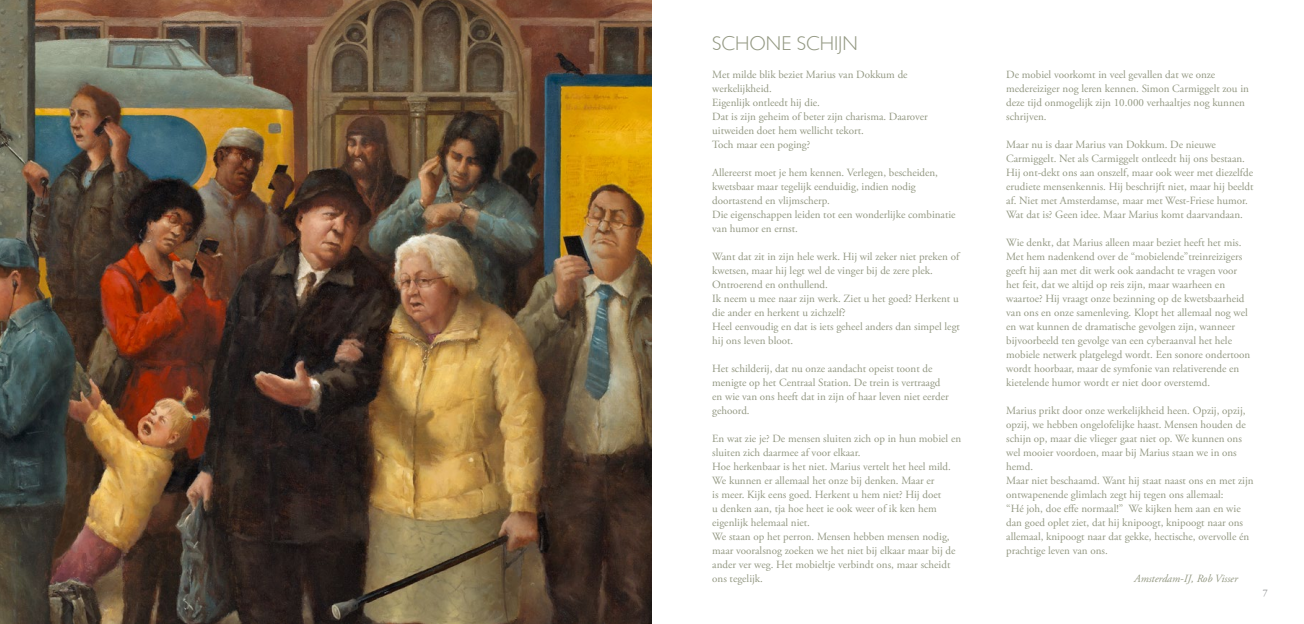
<style>
.page{position:relative;width:1304px;height:624px;background:#fff}
.page>*{position:absolute;margin:0;border:0;box-sizing:border-box;transform-origin:0 0}
.t1{font:300 20px "Gill Sans";color:#939882}
.t2{font:11px/14px "Adobe Garamond Pro";color:#939882}
.t3{font:italic 11px "Adobe Garamond Pro";color:#939882}
.t4{font:10px "Adobe Garamond Pro";color:#87888a}
</style>
<div class="page">
<img style="left:0;top:0;width:652px;height:624px">
<h1 class="t1" style="left:712px;top:32px;width:147px">SCHONE SCHIJN</h1>
<p class="t2" style="left:712px;top:68px;width:217px">Met milde blik beziet Marius van Dokkum de werkelijkheid.<br>Eigenlijk ontleedt hij die.<br>Dat is zijn geheim of beter zijn charisma. Daarover uitweiden doet hem wellicht tekort.<br>Toch maar een poging?</p>
<p class="t2" style="left:712px;top:166px;width:245px">Allereerst moet je hem kennen. Verlegen, bescheiden, kwetsbaar maar tegelijk eenduidig, indien nodig doortastend en vlijmscherp.<br>Die eigenschappen leiden tot een wonderlijke combinatie van humor en ernst.</p>
<p class="t2" style="left:712px;top:250px;width:249px">Want dat zit in zijn hele werk. Hij wil zeker niet preken of kwetsen, maar hij legt wel de vinger bij de zere plek.<br>Ontroerend en onthullend.<br>Ik neem u mee naar zijn werk. Ziet u het goed? Herkent u die ander en herkent u zichzelf?<br>Heel eenvoudig en dat is iets geheel anders dan simpel legt hij ons leven bloot.</p>
<p class="t2" style="left:712px;top:362px;width:238px">Het schilderij, dat nu onze aandacht opeist toont de menigte op het Centraal Station. De trein is vertraagd en wie van ons heeft dat in zijn of haar leven niet eerder gehoord.</p>
<p class="t2" style="left:712px;top:432px;width:250px">En wat zie je? De mensen sluiten zich op in hun mobiel en sluiten zich daarmee af voor elkaar.<br>Hoe herkenbaar is het niet. Marius vertelt het heel mild.<br>We kunnen er allemaal het onze bij denken. Maar er<br>is meer. Kijk eens goed. Herkent u hem niet? Hij doet<br>u denken aan, tja hoe heet ie ook weer of ik ken hem eigenlijk helemaal niet.<br>We staan op het perron. Mensen hebben mensen nodig, maar vooralsnog zoeken we het niet bij elkaar maar bij de ander ver weg. Het mobieltje verbindt ons, maar scheidt ons tegelijk.</p>
<p class="t2" style="left:1006px;top:68px;width:244px">De mobiel voorkomt in veel gevallen dat we onze medereiziger nog leren kennen. Simon Carmiggelt zou in deze tijd onmogelijk zijn 10.000 verhaaltjes nog kunnen schrijven.</p>
<p class="t2" style="left:1006px;top:138px;width:249px">Maar nu is daar Marius van Dokkum. De nieuwe Carmiggelt. Net als Carmiggelt ontleedt hij ons bestaan.<br>Hij ont-dekt ons aan onszelf, maar ook weer met diezelfde erudiete mensenkennis. Hij beschrijft niet, maar hij beeldt af. Niet met Amsterdamse, maar met West-Friese humor.<br>Wat dat is? Geen idee. Maar Marius komt daarvandaan.</p>
<p class="t2" style="left:1006px;top:236px;width:246px">Wie denkt, dat Marius alleen maar beziet heeft het mis.<br>Met hem nadenkend over de “mobielende”treinreizigers geeft hij aan met dit werk ook aandacht te vragen voor het feit, dat we altijd op reis zijn, maar waarheen en waartoe? Hij vraagt onze bezinning op de kwetsbaarheid van ons en onze samenleving. Klopt het allemaal nog wel en wat kunnen de dramatische gevolgen zijn, wanneer bijvoorbeeld ten gevolge van een cyberaanval het hele mobiele netwerk platgelegd wordt. Een sonore ondertoon wordt hoorbaar, maar de symfonie van relativerende en kietelende humor wordt er niet door overstemd.</p>
<p class="t2" style="left:1006px;top:404px;width:249px">Marius prikt door onze werkelijkheid heen. Opzij, opzij, opzij, we hebben ongelofelijke haast. Mensen houden de schijn op, maar die vlieger gaat niet op. We kunnen ons wel mooier voordoen, maar bij Marius staan we in ons hemd.<br>Maar niet beschaamd. Want hij staat naast ons en met zijn ontwapenende glimlach zegt hij tegen ons allemaal:<br>“Hé joh, doe effe normaal!” We kijken hem aan en wie dan goed oplet ziet, dat hij knipoogt, knipoogt naar ons allemaal, knipoogt naar dat gekke, hectische, overvolle én prachtige leven van ons.</p>
<p class="t3" style="left:1134px;top:572px;width:105px">Amsterdam-IJ, Rob Visser</p>
<p class="t4" style="left:1263px;top:587px;width:6px">7</p>
</div>
